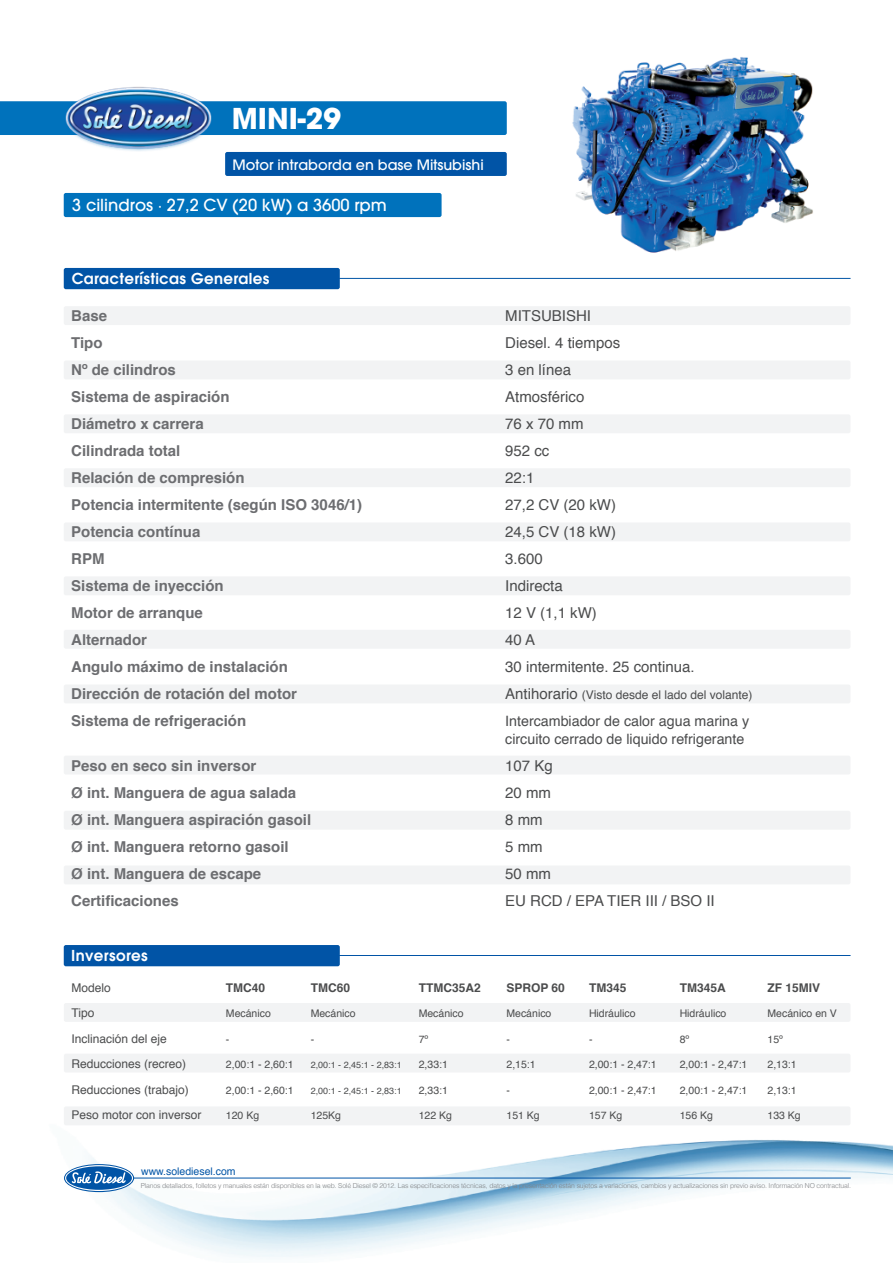
<style>
.page{position:relative;width:893px;height:1263px;background:#fff}
.page>*{position:absolute;margin:0;border:0;box-sizing:border-box;transform-origin:0 0}
.t1{font:700 28.5px "Avant Garde";color:#fff}
.t2{font:500 16.5px "Avant Garde";color:#fff}
.t3{font:700 15px "Helvetica";color:#6c6d70}
.t4{font:15px "Helvetica";color:#4b4c4d}
.t5{font:600 15px "Avant Garde";letter-spacing:.025em;color:#fff}
.t6{font:14.25px/18px "Helvetica";color:#4b4c4d}
.t7{font:500 14.25px "Avant Garde";color:#fff}
.t8{font:12px "Helvetica";color:#4b4c4d}
.t9{font:700 12px "Helvetica";color:#4b4c4d}
.t10{font:10.5px "Helvetica";color:#4b4c4d}
.t11{font:10.5px "Helvetica";color:#0154a6}
.t12{font:9px "Helvetica";color:#4b4c4d}
.t13{font:300 6.75px "Helvetica";letter-spacing:-.02em;color:#808285}
.s1{font-size:15px}
</style>
<div class="page">
<img style="left:63px;top:152px;width:830px;height:1105px">
<div style="left:64px;top:193px;width:378px;height:24px;background:#0072bc;border-radius:2px"></div>
<div style="left:225px;top:152px;width:282px;height:24px;background:#0154a6;border-radius:2px"></div>
<div style="left:0;top:101px;width:507px;height:34px;background:#0072bc"></div>
<img style="left:64px;top:87px;width:150px;height:66px">
<img style="left:553px;top:57px;width:280px;height:207px">
<div style="left:64px;top:865px;width:786px;height:19px;background:#f2f3f4;border-radius:2px"></div>
<div style="left:64px;top:306px;width:786px;height:19px;background:#f2f3f4;border-radius:2px"></div>
<div style="left:64px;top:360px;width:786px;height:19px;background:#f2f3f4;border-radius:2px"></div>
<div style="left:64px;top:414px;width:786px;height:19px;background:#f2f3f4;border-radius:2px"></div>
<div style="left:64px;top:468px;width:786px;height:19px;background:#f2f3f4;border-radius:2px"></div>
<div style="left:64px;top:522px;width:786px;height:19px;background:#f2f3f4;border-radius:2px"></div>
<div style="left:64px;top:576px;width:786px;height:19px;background:#f2f3f4;border-radius:2px"></div>
<div style="left:64px;top:630px;width:786px;height:19px;background:#f2f3f4;border-radius:2px"></div>
<div style="left:64px;top:684px;width:786px;height:19px;background:#f2f3f4;border-radius:2px"></div>
<div style="left:64px;top:756px;width:786px;height:18px;background:#f2f3f4;border-radius:2px"></div>
<div style="left:64px;top:811px;width:786px;height:19px;background:#f2f3f4;border-radius:2px"></div>
<div style="left:64px;top:268px;width:276px;height:21px;background:#0154a6;border-radius:2px"></div>
<hr style="left:339px;top:278px;width:511px;height:1px;background:#0154a6">
<div style="left:64px;top:1003px;width:786px;height:19px;background:#f2f3f4;border-radius:2px"></div>
<div style="left:64px;top:1054px;width:786px;height:18px;background:#f2f3f4;border-radius:2px"></div>
<div style="left:64px;top:1106px;width:786px;height:19px;background:#f2f3f4;border-radius:2px"></div>
<div style="left:64px;top:945px;width:276px;height:21px;background:#0154a6;border-radius:2px"></div>
<hr style="left:339px;top:955px;width:511px;height:1px;background:#0154a6">
<hr style="left:122px;top:1178px;width:729px;height:1px;background:#0154a6">
<svg style="left:64px;top:1164px;width:70px;height:28px"></svg>
<svg style="left:65px;top:1165px;width:68px;height:26px"></svg>
<h1 class="t1" style="left:232px;top:100px;width:111px">MINI-29</h1>
<p class="t7" style="left:233px;top:156px;width:253px">Motor intraborda en base Mitsubishi</p>
<p class="t2" style="left:72px;top:195px;width:316px">3 cilindros · 27,2 CV (20 kW) a 3600 rpm</p>
<p class="t5" style="left:72px;top:268px;width:199px">Características Generales</p>
<p class="t3" style="left:71px;top:303px;width:37px">Base</p>
<p class="t4" style="left:505px;top:304px;width:87px">MITSUBISHI</p>
<p class="t3" style="left:71px;top:330px;width:33px">Tipo</p>
<p class="t4" style="left:505px;top:331px;width:117px">Diesel. 4 tiempos</p>
<p class="t3" style="left:71px;top:357px;width:106px">Nº de cilindros</p>
<p class="t4" style="left:505px;top:358px;width:67px">3 en línea</p>
<p class="t3" style="left:71px;top:384px;width:160px">Sistema de aspiración</p>
<p class="t4" style="left:505px;top:385px;width:81px">Atmosférico</p>
<p class="t3" style="left:71px;top:411px;width:134px">Diámetro x carrera</p>
<p class="t4" style="left:505px;top:412px;width:80px">76 x 70 mm</p>
<p class="t3" style="left:71px;top:438px;width:111px">Cilindrada total</p>
<p class="t4" style="left:505px;top:439px;width:46px">952 cc</p>
<p class="t3" style="left:71px;top:465px;width:175px">Relación de compresión</p>
<p class="t4" style="left:505px;top:466px;width:31px">22:1</p>
<p class="t3" style="left:71px;top:492px;width:292px">Potencia intermitente (según ISO 3046/1)</p>
<p class="t4" style="left:505px;top:493px;width:112px">27,2 CV (20 kW)</p>
<p class="t3" style="left:71px;top:519px;width:131px">Potencia contínua</p>
<p class="t4" style="left:505px;top:520px;width:112px">24,5 CV (18 kW)</p>
<p class="t3" style="left:71px;top:546px;width:35px">RPM</p>
<p class="t4" style="left:505px;top:547px;width:39px">3.600</p>
<p class="t3" style="left:71px;top:573px;width:154px">Sistema de inyección</p>
<p class="t4" style="left:505px;top:574px;width:59px">Indirecta</p>
<p class="t3" style="left:71px;top:600px;width:133px">Motor de arranque</p>
<p class="t4" style="left:505px;top:601px;width:93px">12 V (1,1 kW)</p>
<p class="t3" style="left:71px;top:627px;width:77px">Alternador</p>
<p class="t4" style="left:505px;top:628px;width:32px">40 A</p>
<p class="t3" style="left:71px;top:654px;width:218px">Angulo máximo de instalación</p>
<p class="t4" style="left:505px;top:655px;width:191px">30 intermitente. 25 continua.</p>
<p class="t3" style="left:71px;top:681px;width:227px">Dirección de rotación del motor</p>
<p class="t8" style="left:505px;top:685px;width:249px"><span class="s1">Antihorario</span> (Visto desde el lado del volante)</p>
<p class="t3" style="left:71px;top:708px;width:177px">Sistema de refrigeración</p>
<p class="t6" style="left:505px;top:712px;width:245px">Intercambiador de calor agua marina y circuito cerrado de liquido refrigerante</p>
<p class="t3" style="left:71px;top:753px;width:187px">Peso en seco sin inversor</p>
<p class="t4" style="left:505px;top:754px;width:49px">107 Kg</p>
<p class="t3" style="left:71px;top:780px;width:227px">Ø int. Manguera de agua salada</p>
<p class="t4" style="left:505px;top:781px;width:47px">20 mm</p>
<p class="t3" style="left:71px;top:807px;width:242px">Ø int. Manguera aspiración gasoil</p>
<p class="t4" style="left:505px;top:808px;width:39px">8 mm</p>
<p class="t3" style="left:71px;top:834px;width:219px">Ø int. Manguera retorno gasoil</p>
<p class="t4" style="left:505px;top:835px;width:39px">5 mm</p>
<p class="t3" style="left:71px;top:861px;width:192px">Ø int. Manguera de escape</p>
<p class="t4" style="left:505px;top:862px;width:47px">50 mm</p>
<p class="t3" style="left:71px;top:888px;width:109px">Certificaciones</p>
<p class="t4" style="left:505px;top:889px;width:211px">EU RCD / EPA TIER III / BSO II</p>
<p class="t5" style="left:71px;top:945px;width:78px">Inversores</p>
<p class="t8" style="left:71px;top:978px;width:41px">Modelo</p>
<p class="t9" style="left:226px;top:978px;width:41px">TMC40</p>
<p class="t9" style="left:311px;top:978px;width:41px">TMC60</p>
<p class="t9" style="left:419px;top:978px;width:64px">TTMC35A2</p>
<p class="t9" style="left:506px;top:978px;width:60px">SPROP 60</p>
<p class="t9" style="left:589px;top:978px;width:39px">TM345</p>
<p class="t9" style="left:680px;top:978px;width:48px">TM345A</p>
<p class="t9" style="left:767px;top:978px;width:54px">ZF 15MIV</p>
<p class="t8" style="left:71px;top:1004px;width:24px">Tipo</p>
<p class="t10" style="left:226px;top:1005px;width:46px">Mecánico</p>
<p class="t10" style="left:311px;top:1005px;width:46px">Mecánico</p>
<p class="t10" style="left:419px;top:1005px;width:46px">Mecánico</p>
<p class="t10" style="left:506px;top:1005px;width:46px">Mecánico</p>
<p class="t10" style="left:589px;top:1005px;width:48px">Hidráulico</p>
<p class="t10" style="left:680px;top:1005px;width:48px">Hidráulico</p>
<p class="t10" style="left:767px;top:1005px;width:71px">Mecánico en V</p>
<p class="t8" style="left:71px;top:1029px;width:97px">Inclinación del eje</p>
<p class="t10" style="left:226px;top:1031px;width:5px">-</p>
<p class="t10" style="left:311px;top:1031px;width:5px">-</p>
<p class="t10" style="left:419px;top:1031px;width:11px">7º</p>
<p class="t10" style="left:506px;top:1031px;width:5px">-</p>
<p class="t10" style="left:589px;top:1031px;width:5px">-</p>
<p class="t10" style="left:680px;top:1031px;width:11px">8º</p>
<p class="t10" style="left:767px;top:1031px;width:17px">15º</p>
<p class="t8" style="left:71px;top:1055px;width:116px">Reducciones (recreo)</p>
<p class="t10" style="left:226px;top:1056px;width:69px">2,00:1 - 2,60:1</p>
<p class="t12" style="left:311px;top:1058px;width:93px">2,00:1 - 2,45:1 - 2,83:1</p>
<p class="t10" style="left:419px;top:1056px;width:31px">2,33:1</p>
<p class="t10" style="left:506px;top:1056px;width:31px">2,15:1</p>
<p class="t10" style="left:589px;top:1056px;width:69px">2,00:1 - 2,47:1</p>
<p class="t10" style="left:680px;top:1056px;width:69px">2,00:1 - 2,47:1</p>
<p class="t10" style="left:767px;top:1056px;width:31px">2,13:1</p>
<p class="t8" style="left:71px;top:1080px;width:119px">Reducciones (trabajo)</p>
<p class="t10" style="left:226px;top:1082px;width:69px">2,00:1 - 2,60:1</p>
<p class="t12" style="left:311px;top:1084px;width:93px">2,00:1 - 2,45:1 - 2,83:1</p>
<p class="t10" style="left:419px;top:1082px;width:31px">2,33:1</p>
<p class="t10" style="left:506px;top:1082px;width:5px">-</p>
<p class="t10" style="left:589px;top:1082px;width:69px">2,00:1 - 2,47:1</p>
<p class="t10" style="left:680px;top:1082px;width:69px">2,00:1 - 2,47:1</p>
<p class="t10" style="left:767px;top:1082px;width:31px">2,13:1</p>
<p class="t8" style="left:71px;top:1106px;width:132px">Peso motor con inversor</p>
<p class="t10" style="left:226px;top:1107px;width:35px">120 Kg</p>
<p class="t10" style="left:311px;top:1107px;width:32px">125Kg</p>
<p class="t10" style="left:419px;top:1107px;width:35px">122 Kg</p>
<p class="t10" style="left:506px;top:1107px;width:35px">151 Kg</p>
<p class="t10" style="left:589px;top:1107px;width:35px">157 Kg</p>
<p class="t10" style="left:680px;top:1107px;width:35px">156 Kg</p>
<p class="t10" style="left:767px;top:1107px;width:35px">133 Kg</p>
<p class="t11" style="left:141px;top:1163px;width:96px">www.solediesel.com</p>
<p class="t13" style="left:141px;top:1180px;width:712px">Planos detallados, folletos y manuales están disponibles en la web. Solé Diesel © 2012. Las especificaciones técnicas, datos y la presentación están sujetos a variaciones, cambios y actualizaciones sin previo aviso. Información NO contractual.</p>
</div>
